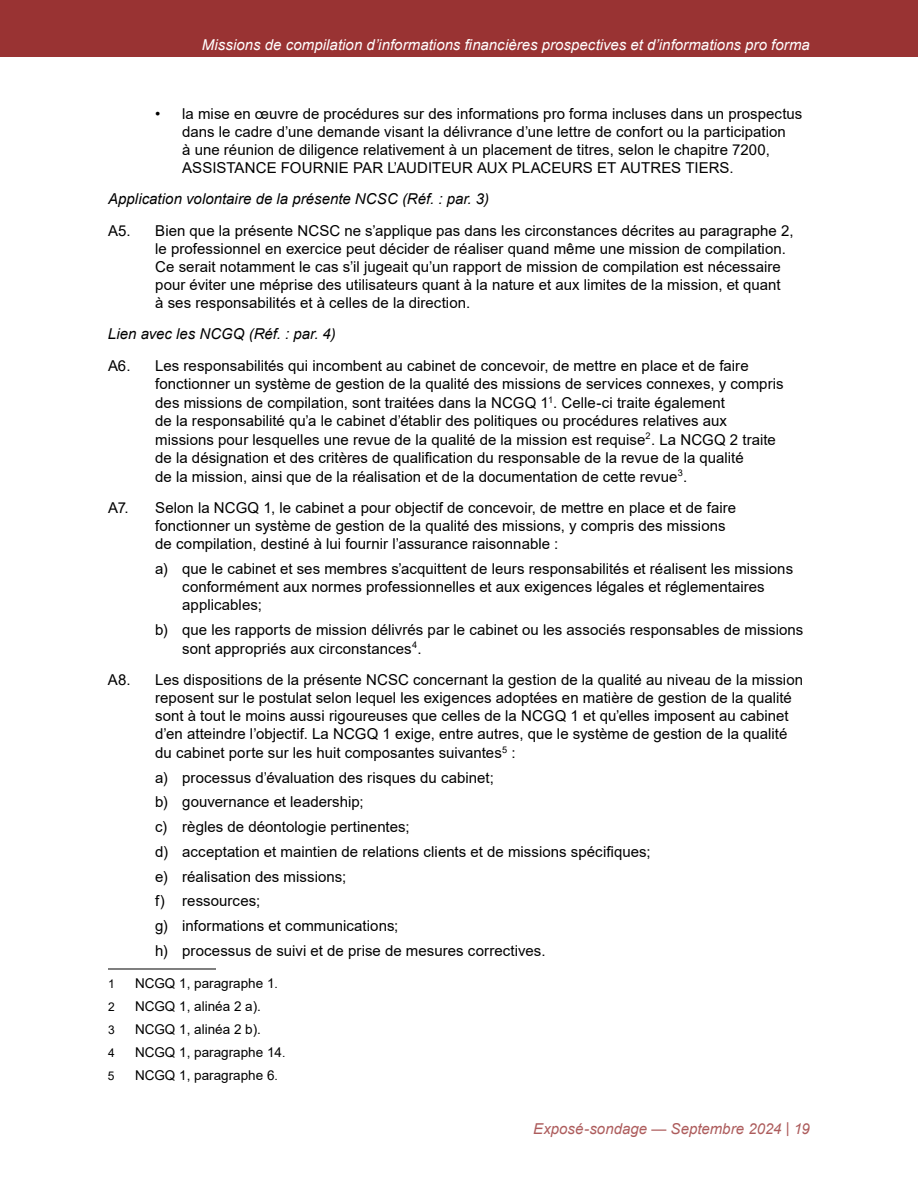
<style>
.page{position:relative;width:918px;height:1188px;background:#fff}
.page>*{position:absolute;margin:0;border:0;box-sizing:border-box;transform-origin:0 0}
.t1{font:15px/18px "Arial";letter-spacing:.005em;color:#000}
.t2{font:italic 15px "Arial";color:#fff}
.t3{font:italic 15px "Arial";color:#000}
.t4{font:italic 15px "Arial";color:#ad5c5c}
.t5{font:13.5px "Arial";color:#000}
.t6{font:12px "Arial";color:#000}
.s1{font-size:12px}
</style>
<div class="page">
<div style="left:0;top:0;width:918px;height:57px;background:#933"></div>
<hr style="left:108px;top:969px;width:108px;height:1px;background:#000">
<p class="t2" style="left:202px;top:35px;width:610px">Missions de compilation d’informations financières prospectives et d’informations pro forma</p>
<p class="t1" style="left:182px;top:105px;width:622px;text-indent:-27px">• la mise en œuvre de procédures sur des informations pro forma incluses dans un prospectus dans le cadre d’une demande visant la délivrance d’une lettre de confort ou la participation<br>à une réunion de diligence relativement à un placement de titres, selon le chapitre 7200, ASSISTANCE FOURNIE PAR L’AUDITEUR AUX PLACEURS ET AUTRES TIERS.</p>
<p class="t3" style="left:108px;top:189px;width:383px">Application volontaire de la présente NCSC (Réf. : par. 3)</p>
<p class="t1" style="left:155px;top:222px;width:640px;text-indent:-47px">A5. Bien que la présente NCSC ne s’applique pas dans les circonstances décrites au paragraphe 2, le professionnel en exercice peut décider de réaliser quand même une mission de compilation.<br>Ce serait notamment le cas s’il jugeait qu’un rapport de mission de compilation est nécessaire pour éviter une méprise des utilisateurs quant à la nature et aux limites de la mission, et quant<br>à ses responsabilités et à celles de la direction.</p>
<p class="t3" style="left:108px;top:324px;width:229px">Lien avec les NCGQ (Réf. : par. 4)</p>
<p class="t1" style="left:155px;top:356px;width:630px;line-height:18.5px;text-indent:-47px">A6. Les responsabilités qui incombent au cabinet de concevoir, de mettre en place et de faire fonctionner un système de gestion de la qualité des missions de services connexes, y compris des missions de compilation, sont traitées dans la NCGQ 1<sup>1</sup>. Celle-ci traite également<br>de la responsabilité qu’a le cabinet d’établir des politiques ou procédures relatives aux missions pour lesquelles une revue de la qualité de la mission est requise<sup>2</sup>. La NCGQ 2 traite de la désignation et des critères de qualification du responsable de la revue de la qualité<br>de la mission, ainsi que de la réalisation et de la documentation de cette revue<sup>3</sup>.</p>
<p class="t1" style="left:155px;top:499px;width:582px;text-indent:-47px">A7. Selon la NCGQ 1, le cabinet a pour objectif de concevoir, de mettre en place et de faire fonctionner un système de gestion de la qualité des missions, y compris des missions de compilation, destiné à lui fournir l’assurance raisonnable :</p>
<p class="t1" style="left:182px;top:560px;width:612px;text-indent:-27px">a) que le cabinet et ses membres s’acquittent de leurs responsabilités et réalisent les missions conformément aux normes professionnelles et aux exigences légales et réglementaires applicables;</p>
<p class="t1" style="left:182px;top:620px;width:623px;line-height:18.9px;text-indent:-27px">b) que les rapports de mission délivrés par le cabinet ou les associés responsables de missions sont appropriés aux circonstances<sup>4</sup>.</p>
<p class="t1" style="left:155px;top:671px;width:649px;text-indent:-47px">A8. Les dispositions de la présente NCSC concernant la gestion de la qualité au niveau de la mission reposent sur le postulat selon lequel les exigences adoptées en matière de gestion de la qualité sont à tout le moins aussi rigoureuses que celles de la NCGQ 1 et qu’elles imposent au cabinet d’en atteindre l’objectif. La NCGQ 1 exige, entre autres, que le système de gestion de la qualité du cabinet porte sur les huit composantes suivantes<sup>5</sup> :</p>
<p class="t1" style="left:155px;top:768px;width:340px">a) processus d’évaluation des risques du cabinet;</p>
<p class="t1" style="left:155px;top:793px;width:210px">b) gouvernance et leadership;</p>
<p class="t1" style="left:155px;top:818px;width:256px">c) règles de déontologie pertinentes;</p>
<p class="t1" style="left:155px;top:843px;width:497px">d) acceptation et maintien de relations clients et de missions spécifiques;</p>
<p class="t1" style="left:155px;top:867px;width:193px">e) réalisation des missions;</p>
<p class="t1" style="left:155px;top:892px;width:107px">f) ressources;</p>
<p class="t1" style="left:155px;top:917px;width:245px">g) informations et communications;</p>
<p class="t1" style="left:155px;top:942px;width:392px">h) processus de suivi et de prise de mesures correctives.</p>
<p class="t6" style="left:108px;top:976px;width:8px">1</p>
<p class="t5" style="left:135px;top:974px;width:144px">NCGQ 1, paragraphe 1<span class="s1">.</span></p>
<p class="t6" style="left:108px;top:999px;width:8px">2</p>
<p class="t5" style="left:135px;top:997px;width:128px">NCGQ 1, alinéa 2 a).</p>
<p class="t6" style="left:108px;top:1022px;width:8px">3</p>
<p class="t5" style="left:135px;top:1020px;width:128px">NCGQ 1, alinéa 2 b).</p>
<p class="t6" style="left:108px;top:1045px;width:8px">4</p>
<p class="t5" style="left:135px;top:1043px;width:152px">NCGQ 1, paragraphe 14<span class="s1">.</span></p>
<p class="t6" style="left:108px;top:1068px;width:8px">5</p>
<p class="t5" style="left:135px;top:1066px;width:144px">NCGQ 1, paragraphe 6<span class="s1">.</span></p>
<p class="t4" style="left:533px;top:1119px;width:278px">Exposé-sondage — Septembre 2024 | 19</p>
</div>
